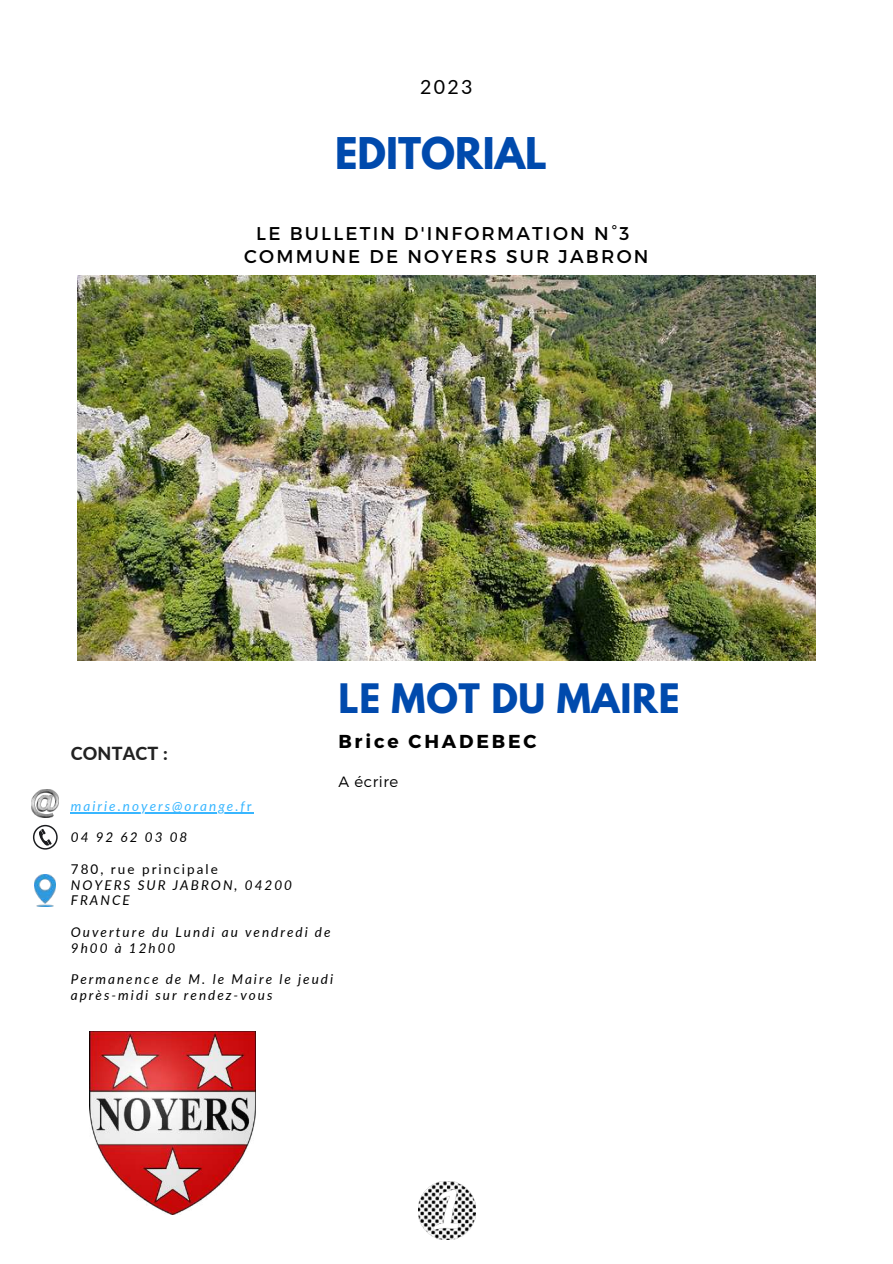
<style>
.page{position:relative;width:893px;height:1264px;background:#fff}
.page>*{position:absolute;margin:0;border:0;box-sizing:border-box;transform-origin:0 0}
.t1{font:700 38.7px "League Spartan";color:#004aad}
.t2{font:700 36px "League Spartan";letter-spacing:.02em;color:#004aad}
.t3{font:19.65px "Lato";color:#000}
.t4{font:700 18.75px "Montserrat";letter-spacing:.15em;color:#000}
.t5{font:18.45px/23.5px "Montserrat";letter-spacing:.12em;color:#000;text-align:center}
.t6{font:800 18px "Lato";letter-spacing:.01em;color:#222}
.t7{font:300 15px "Montserrat";letter-spacing:.04em;color:#000}
.t8{font:italic 13.5px/15.8px "Lato";letter-spacing:.15em;color:#000}
.t9{font:italic 13.5px "Lato";letter-spacing:.15em;color:#38b6ff}
.t10{font:13.5px "Lato";letter-spacing:.15em;color:#000}
.s1{font-style:normal}
</style>
<div class="page">
<img style="left:77px;top:275px;width:738px;height:386px">
<img style="left:89px;top:1031px;width:167px;height:183px">
<img style="left:32px;top:789px;width:27px;height:28px">
<svg style="left:33px;top:824px;width:25px;height:25px"></svg>
<img style="left:35px;top:874px;width:20px;height:32px">
<img style="left:418px;top:1181px;width:58px;height:58px">
<hr style="left:71px;top:812px;width:176px;height:1px;background:#38b6ff">
<h3 class="t3" style="left:420px;top:74px;width:54px">2023</h3>
<h1 class="t1" style="left:335px;top:134px;width:213px">EDITORIAL</h1>
<h3 class="t5" style="left:244px;top:220px;width:406px">LE BULLETIN D'INFORMATION N°3<br>COMMUNE DE NOYERS SUR JABRON</h3>
<h3 class="t6" style="left:71px;top:742px;width:98px">CONTACT :</h3>
<h2 class="t2" style="left:338px;top:680px;width:342px">LE MOT DU MAIRE</h2>
<h3 class="t4" style="left:338px;top:729px;width:199px">Brice CHADEBEC</h3>
<p class="t7" style="left:338px;top:771px;width:61px">A écrire</p>
<p class="t9" style="left:71px;top:797px;width:182px">mairie.noyers@orange.f<span class="s1">r</span></p>
<p class="t8" style="left:71px;top:829px;width:118px">04 92 62 03 08</p>
<p class="t10" style="left:71px;top:860px;width:148px">780, rue principale</p>
<p class="t8" style="left:71px;top:876px;width:223px">NOYERS SUR JABRON, 04200<br>FRANCE</p>
<p class="t8" style="left:71px;top:923px;width:261px">Ouverture du Lundi au vendredi de<br>9h00 à 12h00</p>
<p class="t8" style="left:71px;top:970px;width:264px">Permanence de M. le Maire le jeudi après-midi sur rendez-vous</p>
</div>
